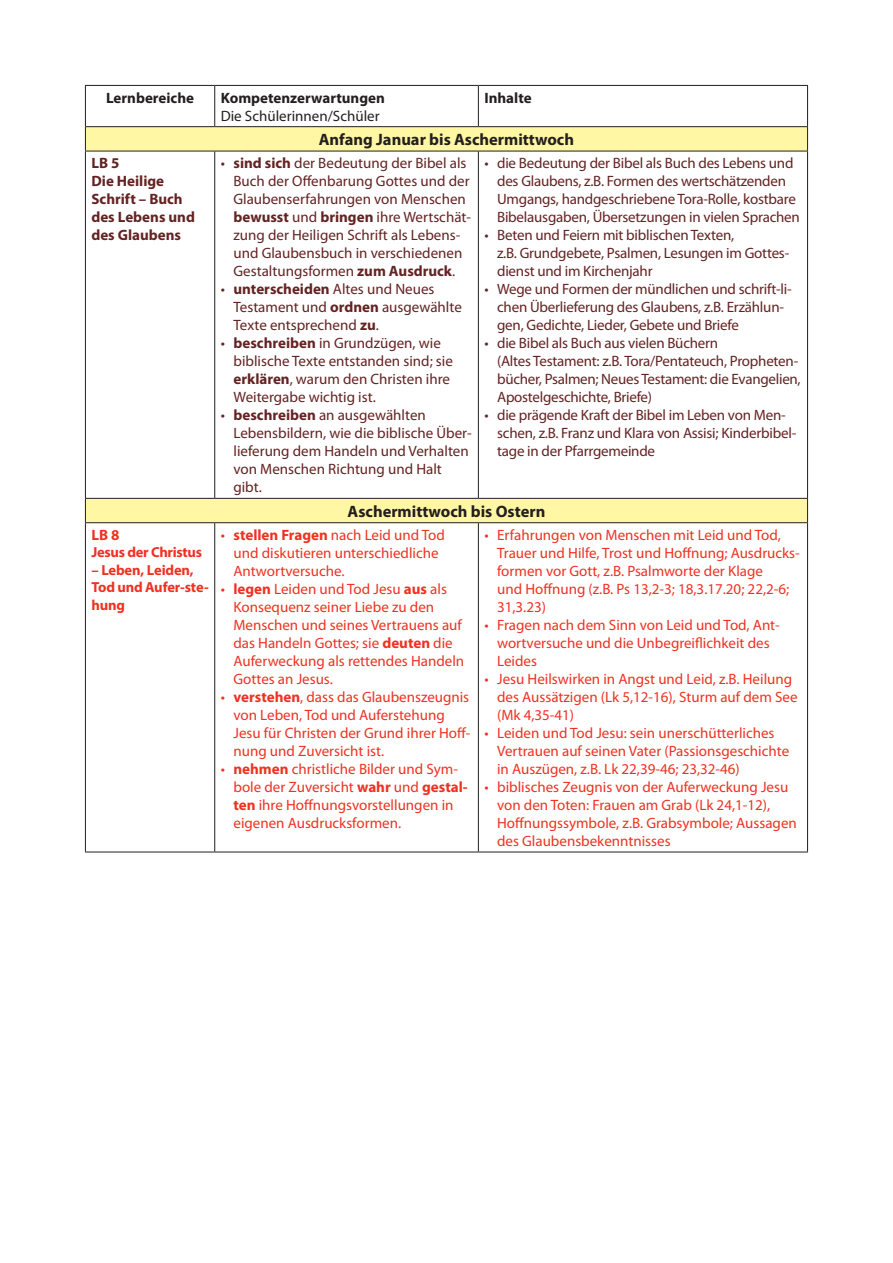
<style>
.page{position:relative;width:893px;height:1263px;background:#fff}
.page>*{position:absolute;margin:0;border:0;box-sizing:border-box;transform-origin:0 0}
.t1{font:700 16.5px "Myriad Pro";color:#231f20}
.t2{font:15px/18px "Myriad Pro";letter-spacing:-.015em;color:#632322}
.t3{font:15px/18px "Myriad Pro";color:#ef3122}
.t4{font:700 15px/18px "Myriad Pro";color:#632322}
.t5{font:700 15px "Myriad Pro";color:#231f20}
.t6{font:15px "Myriad Pro";color:#231f20}
.t7{font:700 15px "Myriad Pro";color:#ef3122}
.t8{font:700 14.55px/17.4px "Myriad Pro";letter-spacing:-.02em;color:#ef3122}
.s1{font-weight:700}
</style>
<div class="page">
<svg style="left:86px;top:127px;width:721px;height:395px"></svg>
<hr style="left:85px;top:85px;width:130px;height:1px;background:#231f20">
<hr style="left:85px;top:86px;width:1px;height:40px;background:#231f20">
<hr style="left:215px;top:85px;width:263px;height:1px;background:#231f20">
<hr style="left:214px;top:86px;width:1px;height:40px;background:#231f20">
<hr style="left:478px;top:85px;width:330px;height:1px;background:#231f20">
<hr style="left:478px;top:86px;width:1px;height:40px;background:#231f20">
<hr style="left:807px;top:86px;width:1px;height:40px;background:#231f20">
<hr style="left:85px;top:126px;width:130px;height:1px;background:#231f20">
<svg style="left:85px;top:127px;width:1px;height:24px"></svg>
<hr style="left:215px;top:126px;width:263px;height:1px;background:#231f20">
<hr style="left:478px;top:126px;width:330px;height:1px;background:#231f20">
<svg style="left:807px;top:127px;width:1px;height:24px"></svg>
<hr style="left:85px;top:151px;width:130px;height:1px;background:#231f20">
<hr style="left:85px;top:151px;width:1px;height:347px;background:#231f20">
<hr style="left:215px;top:151px;width:263px;height:1px;background:#231f20">
<hr style="left:214px;top:151px;width:1px;height:347px;background:#231f20">
<hr style="left:478px;top:151px;width:330px;height:1px;background:#231f20">
<hr style="left:478px;top:151px;width:1px;height:347px;background:#231f20">
<hr style="left:807px;top:151px;width:1px;height:347px;background:#231f20">
<hr style="left:85px;top:498px;width:130px;height:1px;background:#231f20">
<svg style="left:85px;top:499px;width:1px;height:23px"></svg>
<hr style="left:215px;top:498px;width:263px;height:1px;background:#231f20">
<hr style="left:478px;top:498px;width:330px;height:1px;background:#231f20">
<svg style="left:807px;top:499px;width:1px;height:23px"></svg>
<hr style="left:85px;top:522px;width:130px;height:1px;background:#231f20">
<hr style="left:85px;top:523px;width:1px;height:329px;background:#231f20">
<hr style="left:215px;top:522px;width:263px;height:1px;background:#231f20">
<hr style="left:214px;top:523px;width:1px;height:329px;background:#231f20">
<hr style="left:478px;top:522px;width:330px;height:1px;background:#231f20">
<hr style="left:478px;top:523px;width:1px;height:329px;background:#231f20">
<hr style="left:807px;top:523px;width:1px;height:329px;background:#231f20">
<hr style="left:85px;top:852px;width:130px;height:1px;background:#231f20">
<hr style="left:215px;top:852px;width:263px;height:1px;background:#231f20">
<hr style="left:478px;top:852px;width:330px;height:1px;background:#231f20">
<p class="t5" style="left:106px;top:88px;width:89px">Lernbereiche</p>
<p class="t5" style="left:221px;top:88px;width:166px">Kompetenzerwartungen</p>
<p class="t6" style="left:221px;top:106px;width:160px">Die Schülerinnen/Schüler</p>
<p class="t5" style="left:484px;top:88px;width:49px">Inhalte</p>
<p class="t1" style="left:319px;top:129px;width:257px">Anfang Januar bis Aschermittwoch</p>
<p class="t4" style="left:91px;top:154px;width:105px">LB 5<br>Die Heilige<br>Schrift – Buch des Lebens und des Glaubens</p>
<p class="t2" style="left:233px;top:154px;width:239px;text-indent:-13px">• <span class="s1">sind sich</span> der Bedeutung der Bibel als Buch der Offenbarung Gottes und der Glaubenserfahrungen von Menschen <span class="s1">bewusst</span> und <span class="s1">bringen</span> ihre Wertschät&shy;zung der Heiligen Schrift als Lebens&shy;und Glaubensbuch in verschiedenen Gestaltungsformen <span class="s1">zum Ausdruck</span>.</p>
<p class="t2" style="left:233px;top:280px;width:230px;text-indent:-13px">• <span class="s1">unterscheiden</span> Altes und Neues<br>Testament und <span class="s1">ordnen</span> ausgewählte<br>Texte entsprechend <span class="s1">zu</span>.</p>
<p class="t2" style="left:233px;top:334px;width:221px;text-indent:-13px">• <span class="s1">beschreiben</span> in Grundzügen, wie biblische Texte entstanden sind; sie <span class="s1">erklären</span>, warum den Christen ihre<br>Weitergabe wichtig ist.</p>
<p class="t2" style="left:233px;top:406px;width:240px;text-indent:-13px">• <span class="s1">beschreiben</span> an ausgewählten<br>Lebensbildern, wie die biblische Über&shy;lieferung dem Handeln und Verhalten von Menschen Richtung und Halt gibt.</p>
<p class="t2" style="left:497px;top:154px;width:304px;text-indent:-13px">• die Bedeutung der Bibel als Buch des Lebens und des Glaubens, z.B. Formen des wertschätzenden Umgangs, handgeschriebene Tora-Rolle, kostbare Bibelausgaben, Übersetzungen in vielen Sprachen</p>
<p class="t2" style="left:497px;top:226px;width:294px;text-indent:-13px">• Beten und Feiern mit biblischen Texten,<br>z.B. Grundgebete, Psalmen, Lesungen im Gottes&shy;dienst und im Kirchenjahr</p>
<p class="t2" style="left:497px;top:280px;width:296px;text-indent:-13px">• Wege und Formen der mündlichen und schrift-li&shy;chen Überlieferung des Glaubens, z.B. Erzählun&shy;gen, Gedichte, Lieder, Gebete und Briefe</p>
<p class="t2" style="left:497px;top:334px;width:305px;text-indent:-13px">• die Bibel als Buch aus vielen Büchern<br>(Altes Testament: z.B. Tora/Pentateuch, Propheten&shy;bücher, Psalmen; Neues Testament: die Evangelien, Apostelgeschichte, Briefe)</p>
<p class="t2" style="left:497px;top:406px;width:301px;text-indent:-13px">• die prägende Kraft der Bibel im Leben von Men&shy;schen, z.B. Franz und Klara von Assisi; Kinderbibel&shy;tage in der Pfarrgemeinde</p>
<p class="t7" style="left:91px;top:525px;width:30px">LB 8</p>
<p class="t8" style="left:91px;top:543px;width:112px">Jesus der Christus</p>
<p class="t8" style="left:91px;top:561px;width:119px">– Leben, Leiden,<br>Tod und Aufer-ste&shy;hung</p>
<p class="t1" style="left:348px;top:500px;width:199px">Aschermittwoch bis Ostern</p>
<p class="t3" style="left:233px;top:526px;width:213px;text-indent:-13px">• <span class="s1">stellen Fragen</span> nach Leid und Tod und diskutieren unterschiedliche<br>Antwortversuche.</p>
<p class="t3" style="left:233px;top:580px;width:232px;text-indent:-13px">• <span class="s1">legen</span> Leiden und Tod Jesu <span class="s1">aus</span> als<br>Konsequenz seiner Liebe zu den<br>Menschen und seines Vertrauens auf das Handeln Gottes; sie <span class="s1">deuten</span> die<br>Auferweckung als rettendes Handeln<br>Gottes an Jesus.</p>
<p class="t3" style="left:233px;top:688px;width:238px;text-indent:-13px">• <span class="s1">verstehen</span>, dass das Glaubenszeugnis von Leben, Tod und Auferstehung Jesu für Christen der Grund ihrer Hoff&shy;nung und Zuversicht ist.</p>
<p class="t3" style="left:233px;top:760px;width:236px;text-indent:-13px">• <span class="s1">nehmen</span> christliche Bilder und Sym&shy;bole der Zuversicht <span class="s1">wahr</span> und <span class="s1">gestal&shy;ten</span> ihre Hoffnungsvorstellungen in eigenen Ausdrucksformen.</p>
<p class="t3" style="left:497px;top:526px;width:304px;text-indent:-13px">• Erfahrungen von Menschen mit Leid und Tod, Trauer und Hilfe, Trost und Hoffnung; Ausdrucks&shy;formen vor Gott, z.B. Psalmworte der Klage<br>und Hoffnung (z.B. Ps 13,2-3; 18,3.17.20; 22,2-6; 31,3.23)</p>
<p class="t3" style="left:497px;top:616px;width:284px;text-indent:-13px">• Fragen nach dem Sinn von Leid und Tod, Ant&shy;wortversuche und die Unbegreiflichkeit des<br>Leides</p>
<p class="t3" style="left:497px;top:670px;width:302px;text-indent:-13px">• Jesu Heilswirken in Angst und Leid, z.B. Heilung des Aussätzigen (Lk 5,12-16), Sturm auf dem See (Mk 4,35-41)</p>
<p class="t3" style="left:497px;top:724px;width:294px;text-indent:-13px">• Leiden und Tod Jesu: sein unerschütterliches<br>Vertrauen auf seinen Vater (Passionsgeschichte in Auszügen, z.B. Lk 22,39-46; 23,32-46)</p>
<p class="t3" style="left:497px;top:778px;width:301px;text-indent:-13px">• biblisches Zeugnis von der Auferweckung Jesu von den Toten: Frauen am Grab (Lk 24,1-12), Hoffnungssymbole, z.B. Grabsymbole; Aussagen des Glaubensbekenntnisses</p>
</div>
